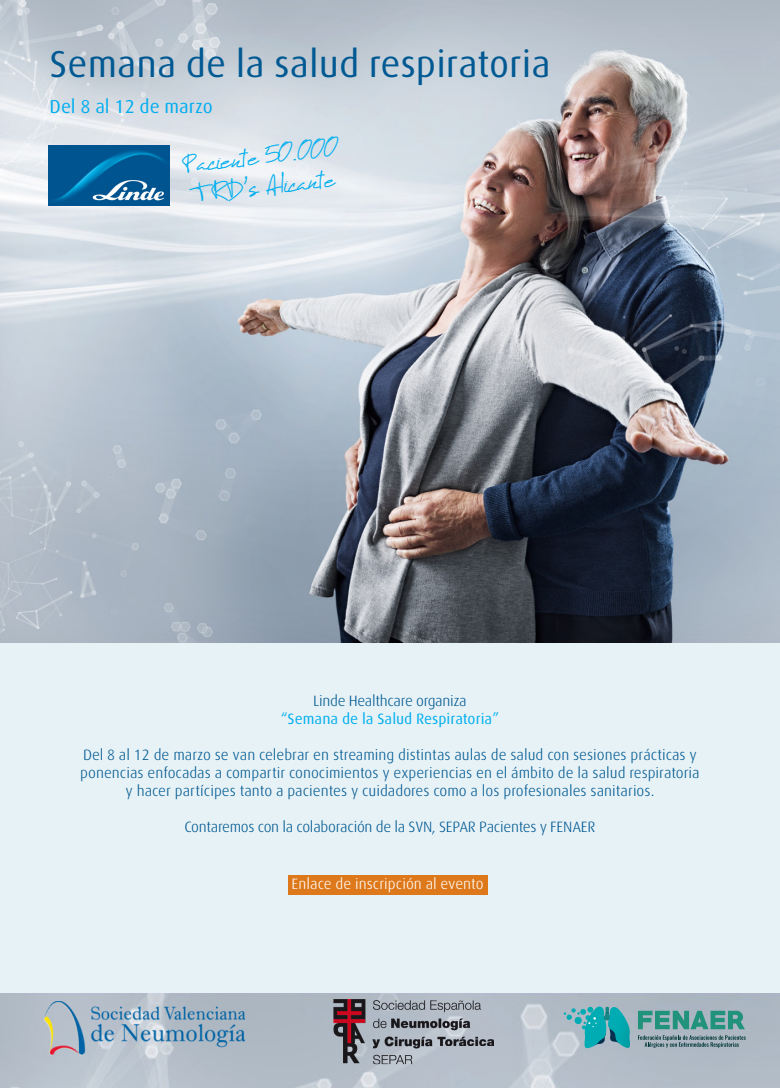
<style>
.page{position:relative;width:780px;height:1088px;background:#fff}
.page>*{position:absolute;margin:0;border:0;box-sizing:border-box;transform-origin:0 0}
.t1{font:37.5px "Linde Dax Global";color:#005992}
.t2{font:25px "PW Manuelfree";color:#00aeef}
.t3{font:18.75px "Linde Dax Global";color:#00aeef}
.t4{font:300 15px/18px "Linde Dax Global";color:#005992}
.t5{font:300 15px "Linde Dax Global";letter-spacing:-.02em;color:#005992}
.t6{font:15px "Linde Dax Global";color:#00aeef}
.t7{font:300 15px "Linde Dax Global";color:#fff}
</style>
<div class="page">
<div style="left:0;top:639px;width:780px;height:368px;background:#e7f2f6"></div>
<img style="left:0;top:0;width:780px;height:642px">
<img style="left:49px;top:145px;width:120px;height:61px">
<img style="left:0;top:993px;width:780px;height:95px">
<img style="left:35px;top:993px;width:217px;height:77px">
<svg style="left:638px;top:1011px;width:106px;height:18px;background:#539f95"></svg>
<svg style="left:563px;top:1006px;width:67px;height:44px;background:#58b0b9"></svg>
<svg style="left:638px;top:1035px;width:107px;height:13px"></svg>
<div style="left:288px;top:875px;width:200px;height:20px;background:#de791b"></div>
<img style="left:329px;top:994px;width:168px;height:74px">
<p class="t1" style="left:50px;top:42px;width:502px">Semana de la salud respiratoria</p>
<p class="t3" style="left:50px;top:96px;width:165px">Del 8 al 12 de marzo</p>
<p class="t2" style="left:184px;top:148px;width:154px;rotate:-6deg">Paciente 50. 000</p>
<p class="t2" style="left:194px;top:177px;width:141px;rotate:-6deg">TRD’s Alicante</p>
<p class="t5" style="left:313px;top:692px;width:155px">Linde Healthcare organiza</p>
<p class="t6" style="left:281px;top:710px;width:220px">“Semana de la Salud Respiratoria”</p>
<p class="t4" style="left:80px;top:746px;width:621px">Del 8 al 12 de marzo se van celebrar en streaming distintas aulas de salud con sesiones prácticas y ponencias enfocadas a compartir conocimientos y experiencias en el ámbito de la salud respiratoria</p>
<p class="t4" style="left:125px;top:782px;width:530px">y hacer partícipes tanto a pacientes y cuidadores como a los profesionales sanitarios.</p>
<p class="t5" style="left:184px;top:818px;width:413px">Contaremos con la colaboración de la SVN, SEPAR Pacientes y FENAER</p>
<p class="t7" style="left:291px;top:875px;width:193px">Enlace de inscripción al evento</p>
</div>
